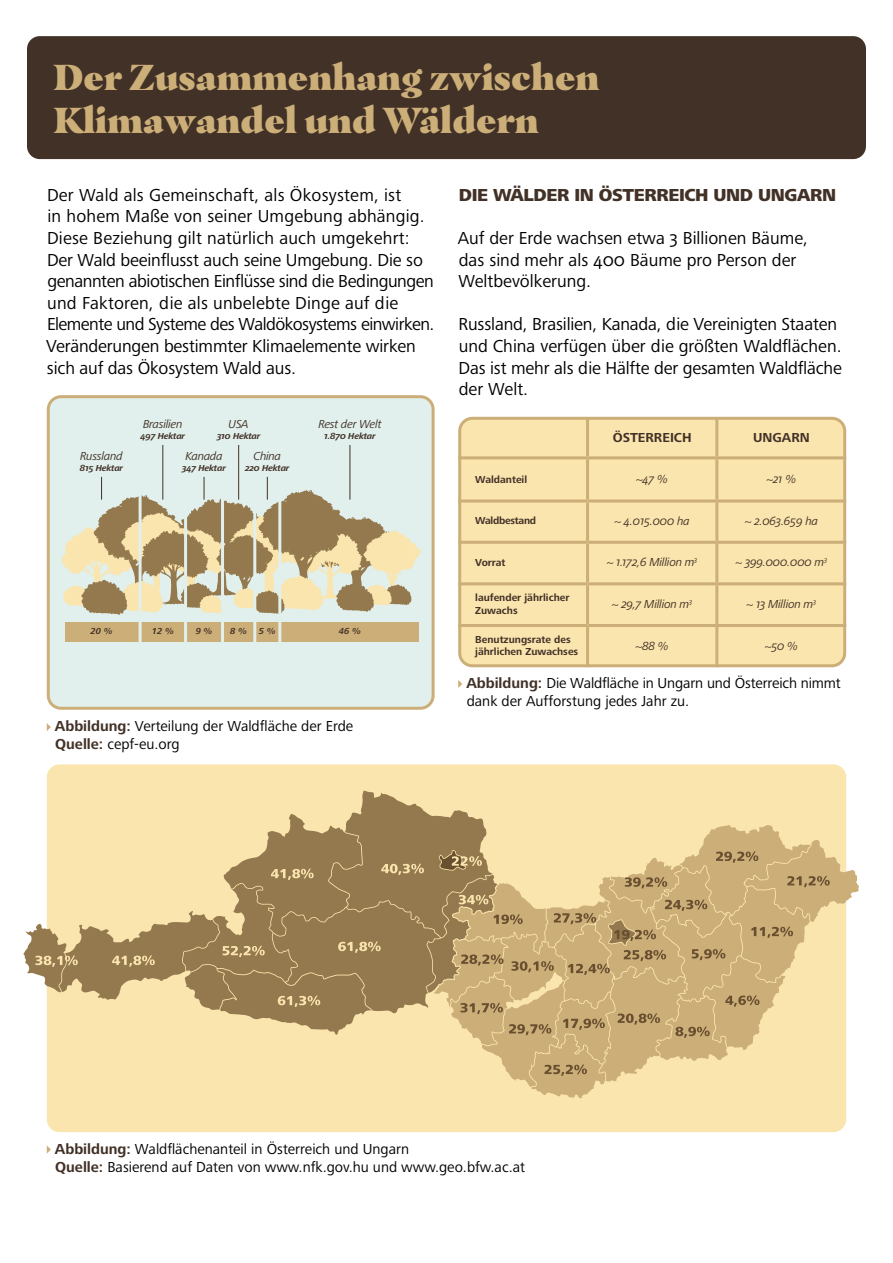
<style>
.page{position:relative;width:893px;height:1263px;background:#fff}
.page>*{position:absolute;margin:0;border:0;box-sizing:border-box;transform-origin:0 0}
.t1{font:900 36px/43.2px "Masqualero W04";color:#ccae78}
.t2{font:18px/21.6px "Frutiger Next Pro";letter-spacing:-.01em;color:#000}
.t3{font:800 18px "Frutiger Next Pro";letter-spacing:-.02em;color:#423127}
.t4{font:15px/18px "Frutiger Next Pro";color:#000}
.t5{font:700 13.5px "Frutiger Next Pro";color:#423127}
.t6{font:italic 12px "Frutiger Next Pro";letter-spacing:-.025em;color:#423127}
.t7{font:700 10.5px/12.6px "Frutiger Next Pro";color:#423127}
.t8{font:700 10.5px "Frutiger Next Pro";letter-spacing:-.025em;color:#423127}
.t9{font:italic 700 9px "Frutiger Next Pro";letter-spacing:-.025em;color:#423127}
.s1{font-weight:700;color:#423127}
</style>
<div class="page">
<div style="left:460px;top:418px;width:385px;height:248px;background:#fae5ae;border-radius:13px"></div>
<div style="left:458px;top:417px;width:388px;height:250px;border:3px solid #ccae78;border-radius:13px"></div>
<div style="left:47px;top:764px;width:799px;height:368px;background:#fae5ae;border-radius:13px"></div>
<svg style="left:47px;top:1146px;width:4px;height:7px"></svg>
<svg style="left:23px;top:791px;width:836px;height:307px"></svg>
<svg style="left:47px;top:723px;width:4px;height:8px"></svg>
<svg style="left:458px;top:680px;width:4px;height:8px"></svg>
<div style="left:48px;top:397px;width:385px;height:311px;background:#e1f0ec;border-radius:13px"></div>
<div style="left:47px;top:395px;width:388px;height:315px;border:3px solid #ccae78;border-radius:13px"></div>
<hr style="left:586px;top:417px;width:3px;height:39px;background:#ccae78">
<hr style="left:715px;top:417px;width:3px;height:39px;background:#ccae78">
<hr style="left:458px;top:456px;width:130px;height:3px;background:#ccae78">
<hr style="left:588px;top:456px;width:129px;height:3px;background:#ccae78">
<hr style="left:717px;top:456px;width:129px;height:3px;background:#ccae78">
<hr style="left:586px;top:459px;width:3px;height:40px;background:#ccae78">
<hr style="left:715px;top:459px;width:3px;height:40px;background:#ccae78">
<hr style="left:586px;top:502px;width:3px;height:39px;background:#ccae78">
<hr style="left:715px;top:502px;width:3px;height:39px;background:#ccae78">
<hr style="left:586px;top:544px;width:3px;height:38px;background:#ccae78">
<hr style="left:715px;top:544px;width:3px;height:38px;background:#ccae78">
<hr style="left:586px;top:585px;width:3px;height:39px;background:#ccae78">
<hr style="left:715px;top:585px;width:3px;height:39px;background:#ccae78">
<hr style="left:586px;top:627px;width:3px;height:40px;background:#ccae78">
<hr style="left:715px;top:627px;width:3px;height:40px;background:#ccae78">
<hr style="left:458px;top:499px;width:130px;height:3px;background:#ccae78">
<hr style="left:588px;top:499px;width:129px;height:3px;background:#ccae78">
<hr style="left:717px;top:499px;width:129px;height:3px;background:#ccae78">
<hr style="left:458px;top:541px;width:130px;height:3px;background:#ccae78">
<hr style="left:588px;top:541px;width:129px;height:3px;background:#ccae78">
<hr style="left:717px;top:541px;width:129px;height:3px;background:#ccae78">
<hr style="left:458px;top:582px;width:130px;height:3px;background:#ccae78">
<hr style="left:588px;top:582px;width:129px;height:3px;background:#ccae78">
<hr style="left:717px;top:582px;width:129px;height:3px;background:#ccae78">
<hr style="left:458px;top:624px;width:130px;height:3px;background:#ccae78">
<hr style="left:588px;top:624px;width:129px;height:3px;background:#ccae78">
<hr style="left:717px;top:624px;width:129px;height:3px;background:#ccae78">
<div style="left:65px;top:622px;width:353px;height:20px;background:#ccae78"></div>
<hr style="left:139px;top:488px;width:3px;height:155px;background:#e1f0ec">
<hr style="left:184px;top:488px;width:3px;height:155px;background:#e1f0ec">
<hr style="left:221px;top:488px;width:3px;height:155px;background:#e1f0ec">
<hr style="left:253px;top:488px;width:3px;height:155px;background:#e1f0ec">
<hr style="left:278px;top:488px;width:3px;height:155px;background:#e1f0ec">
<hr style="left:162px;top:445px;width:1px;height:55px;background:#423127">
<hr style="left:238px;top:445px;width:1px;height:55px;background:#423127">
<hr style="left:350px;top:445px;width:1px;height:55px;background:#423127">
<svg style="left:61px;top:477px;width:360px;height:138px"></svg>
<div style="left:27px;top:36px;width:839px;height:123px;background:#423127;border-radius:13px"></div>
<h1 class="t1" style="left:53px;top:55px;width:548px">Der Zusammenhang zwischen<br>Klimawandel und Wäldern</h1>
<p class="t2" style="left:46px;top:184px;width:390px">Der Wald als Gemeinschaft, als Ökosystem, ist<br>in hohem Maße von seiner Umgebung abhängig.<br>Diese Beziehung gilt natürlich auch umgekehrt:<br>Der Wald beeinflusst auch seine Umgebung. Die so genannten abiotischen Einflüsse sind die Bedingungen und Faktoren, die als unbelebte Dinge auf die Elemente und Systeme des Waldökosystems einwirken.<br>Veränderungen bestimmter Klimaelemente wirken sich auf das Ökosystem Wald aus.</p>
<p class="t3" style="left:459px;top:184px;width:379px">DIE WÄLDER IN ÖSTERREICH UND UNGARN</p>
<p class="t2" style="left:458px;top:227px;width:352px">Auf der Erde wachsen etwa 3 Billionen Bäume, das sind mehr als 400 Bäume pro Person der<br>Weltbevölkerung.</p>
<p class="t2" style="left:458px;top:314px;width:385px">Russland, Brasilien, Kanada, die Vereinigten Staaten und China verfügen über die größten Waldflächen.<br>Das ist mehr als die Hälfte der gesamten Waldfläche der Welt.</p>
<p class="t6" style="left:80px;top:449px;width:44px">Russland</p>
<p class="t9" style="left:80px;top:462px;width:45px">815 Hektar</p>
<p class="t6" style="left:143px;top:417px;width:41px">Brasilien</p>
<p class="t9" style="left:141px;top:431px;width:46px">497 Hektar</p>
<p class="t6" style="left:229px;top:417px;width:22px">USA</p>
<p class="t9" style="left:217px;top:431px;width:45px">310 Hektar</p>
<p class="t6" style="left:185px;top:449px;width:39px">Kanada</p>
<p class="t9" style="left:182px;top:462px;width:45px">347 Hektar</p>
<p class="t6" style="left:254px;top:449px;width:29px">China</p>
<p class="t9" style="left:245px;top:462px;width:46px">220 Hektar</p>
<p class="t6" style="left:318px;top:417px;width:65px">Rest der Welt</p>
<p class="t9" style="left:324px;top:431px;width:53px">1.870 Hektar</p>
<p class="t9" style="left:91px;top:626px;width:24px">20 %</p>
<p class="t9" style="left:152px;top:626px;width:24px">12 %</p>
<p class="t9" style="left:196px;top:626px;width:18px">9 %</p>
<p class="t9" style="left:230px;top:626px;width:18px">8 %</p>
<p class="t9" style="left:259px;top:626px;width:18px">5 %</p>
<p class="t9" style="left:339px;top:626px;width:24px">46 %</p>
<p class="t4" style="left:55px;top:717px;width:300px"><span class="s1">Abbildung:</span> Verteilung der Waldfläche der Erde<br><span class="s1">Quelle:</span> cepf-eu.org</p>
<p class="t5" style="left:613px;top:430px;width:80px">ÖSTERREICH</p>
<p class="t5" style="left:753px;top:430px;width:58px">UNGARN</p>
<p class="t7" style="left:475px;top:473px;width:53px">Waldanteil</p>
<p class="t6" style="left:636px;top:473px;width:33px">~47 %</p>
<p class="t6" style="left:767px;top:473px;width:31px">~21 %</p>
<p class="t8" style="left:475px;top:515px;width:62px">Waldbestand</p>
<p class="t6" style="left:615px;top:514px;width:77px">~ 4.015.000 ha</p>
<p class="t6" style="left:745px;top:514px;width:74px">~ 2.063.659 ha</p>
<p class="t7" style="left:475px;top:556px;width:32px">Vorrat</p>
<p class="t6" style="left:607px;top:555px;width:92px">~ 1.172,6 Million m<sup>3</sup></p>
<p class="t6" style="left:736px;top:555px;width:93px">~ 399.000.000 m<sup>3</sup></p>
<p class="t7" style="left:475px;top:591px;width:96px">laufender jährlicher<br>Zuwachs</p>
<p class="t6" style="left:612px;top:597px;width:81px">~ 29,7 Million m<sup>3</sup></p>
<p class="t6" style="left:747px;top:597px;width:71px">~ 13 Million m<sup>3</sup></p>
<p class="t7" style="left:475px;top:633px;width:105px">Benutzungsrate des jährlichen Zuwachses</p>
<p class="t6" style="left:636px;top:639px;width:34px">~88 %</p>
<p class="t6" style="left:765px;top:639px;width:34px">~50 %</p>
<p class="t4" style="left:466px;top:674px;width:376px"><span class="s1">Abbildung:</span> Die Waldfläche in Ungarn und Österreich nimmt dank der Aufforstung jedes Jahr zu.</p>
<p class="t4" style="left:55px;top:1139px;width:472px"><span class="s1">Abbildung:</span> Waldflächenanteil in Österreich und Ungarn<br><span class="s1">Quelle:</span> Basierend auf Daten von www.nfk.gov.hu und www.geo.bfw.ac.at</p>
</div>
